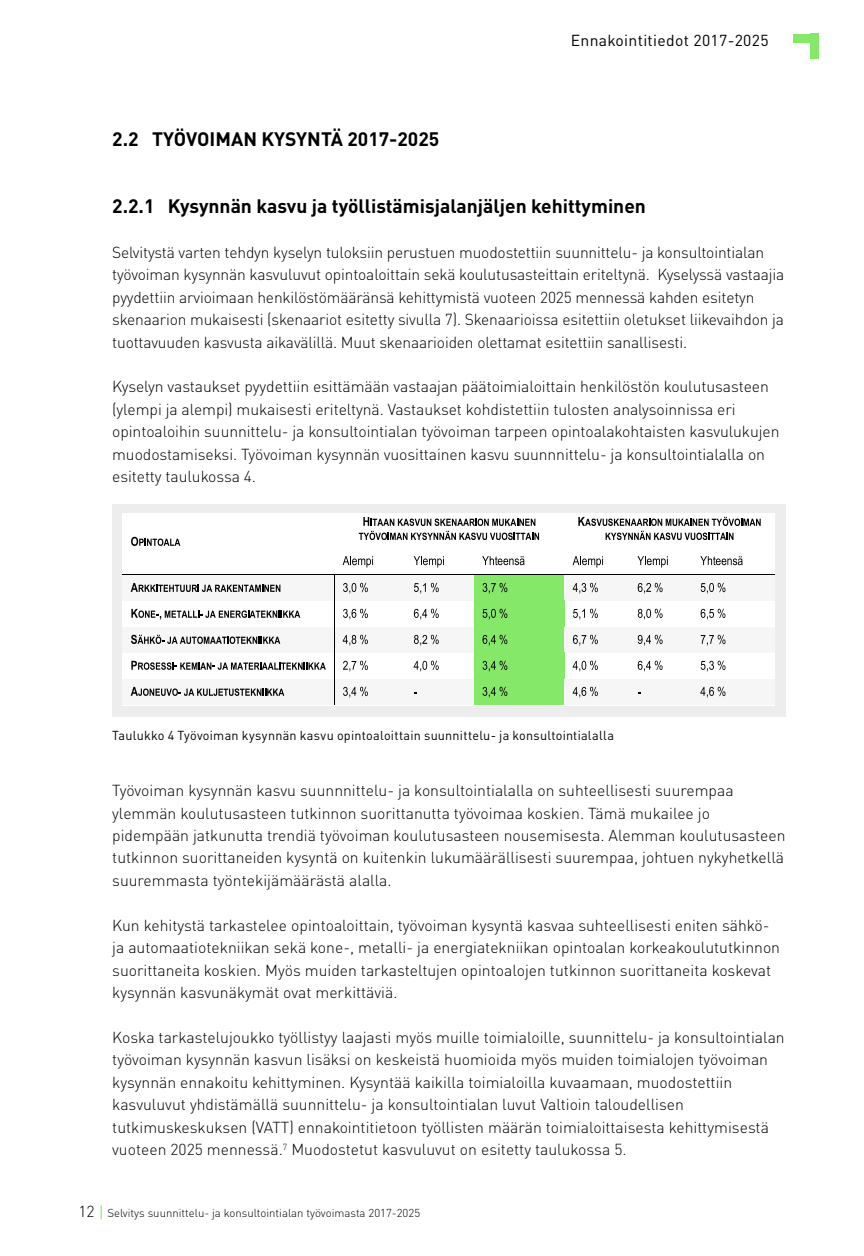
<style>
.page{position:relative;width:864px;height:1256px;background:#fff}
.page>*{position:absolute;margin:0;border:0;box-sizing:border-box;transform-origin:0 0}
.t1{font:700 19.25px "DIN Pro";color:#000}
.t2{font:300 15.75px/22.4px "DIN Pro";letter-spacing:-.005em;color:#000}
.t3{font:15.75px "DIN Pro";letter-spacing:.02em;color:#000}
.t4{font:12.95px "DIN Pro";letter-spacing:.02em;color:#000}
.t5{font:300 11.38px "DIN Pro";color:#000}
.s1{font-size:15.75px}
.s2{font-weight:400;font-size:15.75px;color:#85e869}
</style>
<div class="page">
<div style="left:112px;top:504px;width:673px;height:213px;background:#ededed"></div>
<div style="left:122px;top:513px;width:652px;height:192px;background:#fff"></div>
<svg style="left:131px;top:537px;width:49px;height:9px"></svg>
<svg style="left:358px;top:517px;width:181px;height:23px"></svg>
<svg style="left:578px;top:517px;width:182px;height:23px"></svg>
<svg style="left:342px;top:556px;width:31px;height:11px"></svg>
<svg style="left:413px;top:556px;width:31px;height:11px"></svg>
<svg style="left:482px;top:556px;width:42px;height:9px"></svg>
<svg style="left:572px;top:556px;width:31px;height:11px"></svg>
<svg style="left:637px;top:556px;width:30px;height:11px"></svg>
<svg style="left:700px;top:556px;width:42px;height:9px"></svg>
<div style="left:122px;top:574px;width:212px;height:26px;background:#f6f6f6"></div>
<svg style="left:131px;top:583px;width:149px;height:9px"></svg>
<div style="left:334px;top:574px;width:71px;height:26px;background:#f6f6f6"></div>
<svg style="left:343px;top:583px;width:25px;height:10px"></svg>
<div style="left:405px;top:574px;width:68px;height:26px;background:#f6f6f6"></div>
<svg style="left:414px;top:583px;width:24px;height:10px"></svg>
<div style="left:473px;top:574px;width:91px;height:26px;background:#85e869"></div>
<svg style="left:482px;top:583px;width:25px;height:10px"></svg>
<div style="left:564px;top:574px;width:64px;height:26px;background:#f6f6f6"></div>
<svg style="left:572px;top:583px;width:25px;height:10px"></svg>
<div style="left:628px;top:574px;width:63px;height:26px;background:#f6f6f6"></div>
<svg style="left:637px;top:583px;width:25px;height:10px"></svg>
<div style="left:691px;top:574px;width:83px;height:26px;background:#f6f6f6"></div>
<svg style="left:700px;top:583px;width:25px;height:10px"></svg>
<hr style="left:122px;top:574px;width:212px;height:1px;background:#000">
<hr style="left:335px;top:574px;width:70px;height:1px;background:#000">
<hr style="left:405px;top:574px;width:68px;height:1px;background:#000">
<hr style="left:474px;top:574px;width:90px;height:1px;background:#000">
<hr style="left:564px;top:574px;width:64px;height:1px;background:#000">
<hr style="left:629px;top:574px;width:62px;height:1px;background:#000">
<hr style="left:692px;top:574px;width:82px;height:1px;background:#000">
<svg style="left:131px;top:609px;width:169px;height:10px"></svg>
<svg style="left:343px;top:608px;width:25px;height:11px"></svg>
<svg style="left:413px;top:608px;width:25px;height:11px"></svg>
<div style="left:473px;top:600px;width:91px;height:26px;background:#85e869"></div>
<svg style="left:482px;top:608px;width:25px;height:11px"></svg>
<svg style="left:573px;top:608px;width:24px;height:11px"></svg>
<svg style="left:637px;top:608px;width:25px;height:11px"></svg>
<svg style="left:700px;top:608px;width:25px;height:11px"></svg>
<div style="left:122px;top:626px;width:212px;height:26px;background:#f6f6f6"></div>
<svg style="left:131px;top:634px;width:149px;height:10px"></svg>
<div style="left:334px;top:626px;width:71px;height:26px;background:#f6f6f6"></div>
<svg style="left:342px;top:635px;width:26px;height:10px"></svg>
<div style="left:405px;top:626px;width:68px;height:26px;background:#f6f6f6"></div>
<svg style="left:414px;top:635px;width:24px;height:10px"></svg>
<div style="left:473px;top:626px;width:91px;height:26px;background:#85e869"></div>
<svg style="left:482px;top:635px;width:25px;height:10px"></svg>
<div style="left:564px;top:626px;width:64px;height:26px;background:#f6f6f6"></div>
<svg style="left:573px;top:635px;width:24px;height:10px"></svg>
<div style="left:628px;top:626px;width:63px;height:26px;background:#f6f6f6"></div>
<svg style="left:637px;top:635px;width:25px;height:10px"></svg>
<div style="left:691px;top:626px;width:83px;height:26px;background:#f6f6f6"></div>
<svg style="left:700px;top:635px;width:25px;height:10px"></svg>
<svg style="left:131px;top:661px;width:195px;height:9px"></svg>
<svg style="left:343px;top:660px;width:25px;height:11px"></svg>
<svg style="left:413px;top:660px;width:25px;height:11px"></svg>
<div style="left:473px;top:652px;width:91px;height:26px;background:#85e869"></div>
<svg style="left:482px;top:660px;width:25px;height:11px"></svg>
<svg style="left:572px;top:660px;width:25px;height:11px"></svg>
<svg style="left:637px;top:660px;width:25px;height:11px"></svg>
<svg style="left:700px;top:660px;width:25px;height:11px"></svg>
<div style="left:122px;top:678px;width:212px;height:26px;background:#f6f6f6"></div>
<div style="left:334px;top:678px;width:71px;height:26px;background:#f6f6f6"></div>
<svg style="left:343px;top:686px;width:25px;height:11px"></svg>
<div style="left:405px;top:678px;width:68px;height:26px;background:#f6f6f6"></div>
<div style="left:473px;top:678px;width:91px;height:26px;background:#85e869"></div>
<svg style="left:482px;top:686px;width:25px;height:11px"></svg>
<div style="left:564px;top:678px;width:64px;height:26px;background:#f6f6f6"></div>
<svg style="left:572px;top:686px;width:25px;height:11px"></svg>
<div style="left:628px;top:678px;width:63px;height:26px;background:#f6f6f6"></div>
<div style="left:691px;top:678px;width:83px;height:26px;background:#f6f6f6"></div>
<svg style="left:700px;top:686px;width:25px;height:11px"></svg>
<svg style="left:334px;top:574px;width:1px;height:130px"></svg>
<svg style="left:131px;top:687px;width:153px;height:9px"></svg>
<div style="left:793px;top:34px;width:25px;height:8px;background:#85e869"></div>
<div style="left:810px;top:34px;width:8px;height:25px;background:#85e869"></div>
<p class="t1" style="left:112px;top:124px;width:328px">2.2 TYÖVOIMAN KYSYNTÄ 2017-2025</p>
<p class="t3" style="left:570px;top:28px;width:199px">Ennakointitiedot 2017-2025</p>
<p class="t1" style="left:112px;top:191px;width:535px">2.2.1 Kysynnän kasvu ja työllistämisjalanjäljen kehittyminen</p>
<p class="t2" style="left:112px;top:240px;width:673px">Selvitystä varten tehdyn kyselyn tuloksiin perustuen muodostettiin suunnittelu- ja konsultointialan työvoiman kysynnän kasvuluvut opintoaloittain sekä koulutusasteittain eriteltynä. Kyselyssä vastaajia pyydettiin arvioimaan henkilöstömääränsä kehittymistä vuoteen 2025 mennessä kahden esitetyn skenaarion mukaisesti (skenaariot esitetty sivulla 7). Skenaarioissa esitettiin oletukset liikevaihdon ja tuottavuuden kasvusta aikavälillä. Muut skenaarioiden olettamat esitettiin sanallisesti.</p>
<p class="t2" style="left:112px;top:374px;width:668px">Kyselyn vastaukset pyydettiin esittämään vastaajan päätoimialoittain henkilöstön koulutusasteen (ylempi ja alempi) mukaisesti eriteltynä. Vastaukset kohdistettiin tulosten analysoinnissa eri opintoaloihin suunnittelu- ja konsultointialan työvoiman tarpeen opintoalakohtaisten kasvulukujen muodostamiseksi. Työvoiman kysynnän vuosittainen kasvu suunnnittelu- ja konsultointialalla on esitetty taulukossa 4.</p>
<p class="t4" style="left:112px;top:725px;width:503px">Taulukko 4 Työvoiman kysynnän kasvu opintoaloittain suunnittelu- ja konsultointialalla</p>
<p class="t2" style="left:112px;top:778px;width:674px">Työvoiman kysynnän kasvu suunnnittelu- ja konsultointialalla on suhteellisesti suurempaa ylemmän koulutusasteen tutkinnon suorittanutta työvoimaa koskien. Tämä mukailee jo pidempään jatkunutta trendiä työvoiman koulutusasteen nousemisesta. Alemman koulutusasteen tutkinnon suorittaneiden kysyntä on kuitenkin lukumäärällisesti suurempaa, johtuen nykyhetkellä suuremmasta työntekijämäärästä alalla.</p>
<p class="t2" style="left:112px;top:912px;width:669px">Kun kehitystä tarkastelee opintoaloittain, työvoiman kysyntä kasvaa suhteellisesti eniten sähkö&shy;ja automaatiotekniikan sekä kone-, metalli- ja energiatekniikan opintoalan korkeakoulututkinnon suorittaneita koskien. Myös muiden tarkasteltujen opintoalojen tutkinnon suorittaneita koskevat kysynnän kasvunäkymät ovat merkittäviä.</p>
<p class="t2" style="left:112px;top:1024px;width:673px">Koska tarkastelujoukko työllistyy laajasti myös muille toimialoille, suunnittelu- ja konsultointialan työvoiman kysynnän kasvun lisäksi on keskeistä huomioida myös muiden toimialojen työvoiman kysynnän ennakoitu kehittyminen. Kysyntää kaikilla toimialoilla kuvaamaan, muodostettiin kasvuluvut yhdistämällä suunnittelu- ja konsultointialan luvut Valtioin taloudellisen tutkimuskeskuksen (VATT) ennakointitietoon työllisten määrän toimialoittaisesta kehittymisestä vuoteen 2025 mennessä.<sup>7</sup> Muodostetut kasvuluvut on esitetty taulukossa 5.</p>
<p class="t5" style="left:78px;top:1204px;width:343px"><span class="s1">12</span> <span class="s2">|</span> Selvitys suunnittelu- ja konsultointialan työvoimasta 2017-2025</p>
</div>
